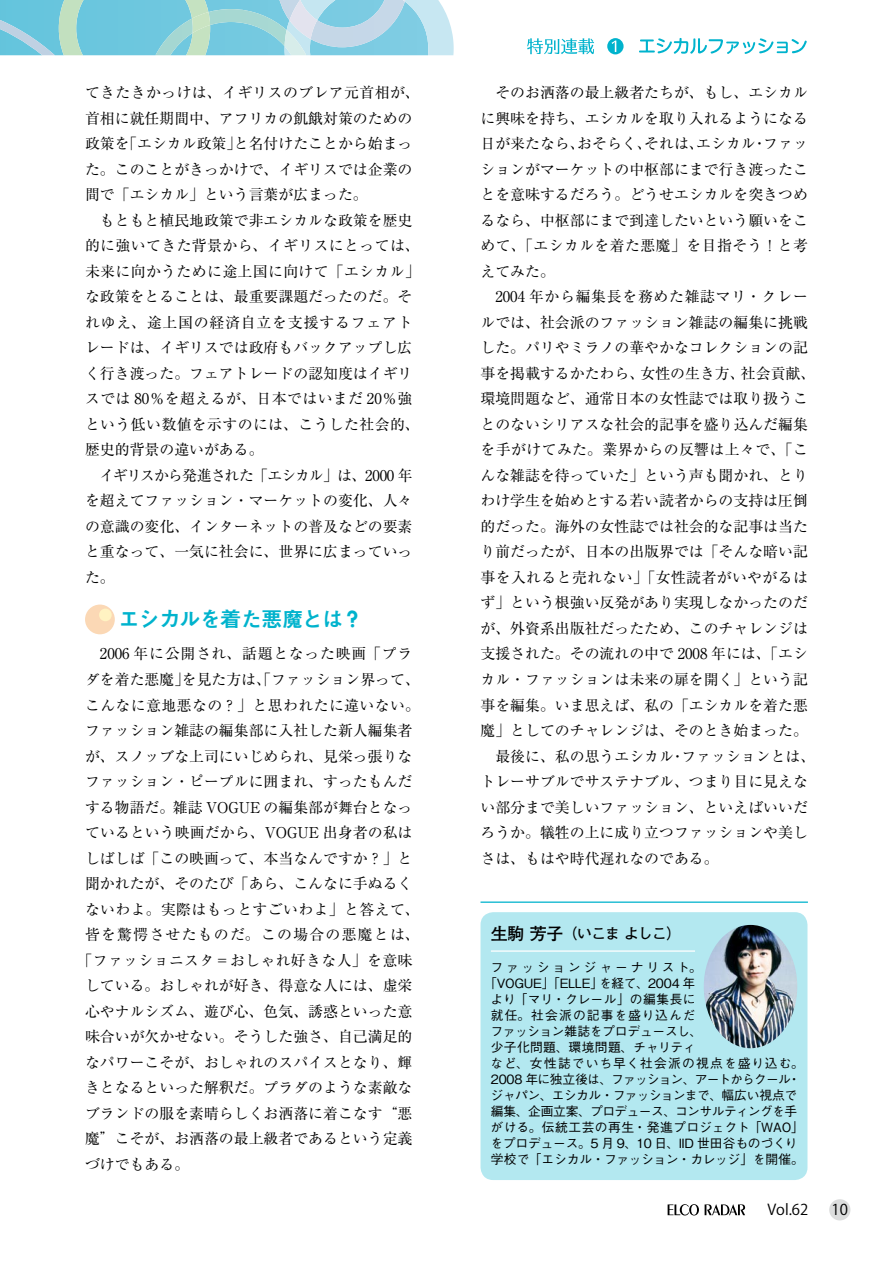
<style>
.page{position:relative;width:893px;height:1263px;background:#fff}
.page>*{position:absolute;margin:0;border:0;box-sizing:border-box;transform-origin:0 0}
.t1{font:21.3px "Midashi Go MB31";letter-spacing:-.04em;color:#00b3cd}
.t2{font:14.85px/25.5px "Ryumin Pro";color:#000}
.t3{font:14.85px "Ryumin Pro";letter-spacing:.025em;color:#000}
.t4{font:14.85px "Ryumin Pro";letter-spacing:.05em;color:#000}
.t5{font:14.85px "Ryumin Pro";letter-spacing:.03em;color:#000}
.t6{font:14.85px "Ryumin Pro";letter-spacing:.085em;color:#000}
.t7{font:700 14.85px "Futo Go B101 Pro";letter-spacing:-.06em;color:#000}
.t8{font:14.85px "Koz Go Pro";color:#000}
.t9{font:500 12.75px "Gothic BBB Pro";letter-spacing:-.015em;color:#000}
.t10{font:500 12.75px "Gothic BBB Pro";letter-spacing:-.04em;color:#000}
.t11{font:500 12.75px "Gothic BBB Pro";letter-spacing:.025em;color:#000}
.t12{font:500 12.75px "Gothic BBB Pro";letter-spacing:-.05em;color:#000}
.t13{font:500 12.75px "Gothic BBB Pro";letter-spacing:.08em;color:#000}
.t14{font:500 12.75px "Gothic BBB Pro";letter-spacing:.02em;color:#000}
.t15{font:500 12.75px "Gothic BBB Pro";letter-spacing:.085em;color:#000}
.t16{font:500 12.75px "Gothic BBB Pro";letter-spacing:.22em;color:#000}
.s1{font-size:16.95px}
</style>
<div class="page">
<svg style="left:0;top:0;width:454px;height:55px;background:#91d1df"></svg>
<svg style="left:527px;top:38px;width:67px;height:16px"></svg>
<svg style="left:607px;top:38px;width:17px;height:16px"></svg>
<svg style="left:639px;top:38px;width:168px;height:16px"></svg>
<div style="left:829px;top:1199px;width:21px;height:21px;background:#dcdddd;border-radius:50%"></div>
<div style="left:480px;top:912px;width:327px;height:268px;background:#b3e8f0;border-radius:13px"></div>
<hr style="left:480px;top:901px;width:328px;height:2px;background:#00b3cd">
<hr style="left:491px;top:950px;width:204px;height:2px;background:#fff">
<img style="left:704px;top:925px;width:93px;height:123px;border-radius:50%">
<svg style="left:668px;top:1204px;width:31px;height:11px"></svg>
<svg style="left:705px;top:1204px;width:40px;height:11px"></svg>
<div style="left:85px;top:604px;width:30px;height:30px;background:#fbd8b5;border-radius:50%"></div>
<div style="left:99px;top:609px;width:13px;height:12px;background:#fff3c2;border-radius:50%"></div>
<p class="t2" style="left:85px;top:79px;width:336px">てきたきかっけは、イギリスのブレア元首相が、首相に就任期間中、アフリカの飢餓対策のための政策を「エシカル政策」と名付けたことから始まった。このことがきっかけで、イギリスでは企業の間で「エシカル」という言葉が広まった。<br>　もともと植民地政策で非エシカルな政策を歴史的に強いてきた背景から、イギリスにとっては、未来に向かうために途上国に向けて「エシカル」な政策をとることは、最重要課題だったのだ。それゆえ、途上国の経済自立を支援するフェアトレードは、イギリスでは政府もバックアップし広く行き渡った。フェアトレードの認知度はイギリスでは 80％を超えるが、日本ではいまだ 20％強という低い数値を示すのには、こうした社会的、歴史的背景の違いがある。<br>　イギリスから発進された「エシカル」は、2000 年を超えてファッション・マーケットの変化、人々の意識の変化、インターネットの普及などの要素と重なって、一気に社会に、世界に広まっていった。</p>
<h1 class="t1" style="left:118px;top:606px;width:246px">エシカルを着た悪魔とは？</h1>
<p class="t4" style="left:85px;top:642px;width:329px">　2006 年に公開され、話題となった映画「プラ</p>
<p class="t2" style="left:85px;top:666px;width:336px">ダを着た悪魔」を見た方は、「ファッション界って、</p>
<p class="t5" style="left:85px;top:693px;width:336px">こんなに意地悪なの？」と思われたに違いない。</p>
<p class="t2" style="left:85px;top:717px;width:329px">ファッション雑誌の編集部に入社した新人編集者</p>
<p class="t2" style="left:85px;top:742px;width:329px">が、スノッブな上司にいじめられ、見栄っ張りな</p>
<p class="t2" style="left:85px;top:768px;width:329px">ファッション・ピープルに囲まれ、すったもんだ</p>
<p class="t2" style="left:85px;top:793px;width:329px">する物語だ。雑誌 VOGUE の編集部が舞台となっ</p>
<p class="t2" style="left:85px;top:819px;width:329px">ているという映画だから、VOGUE 出身者の私は</p>
<p class="t2" style="left:85px;top:844px;width:329px">しばしば「この映画って、本当なんですか？」と</p>
<p class="t2" style="left:85px;top:870px;width:329px">聞かれたが、そのたび「あら、こんなに手ぬるく</p>
<p class="t3" style="left:85px;top:897px;width:336px">ないわよ。実際はもっとすごいわよ」と答えて、</p>
<p class="t6" style="left:85px;top:923px;width:336px">皆を驚愕させたものだ。この場合の悪魔とは、</p>
<p class="t3" style="left:78px;top:948px;width:336px">「ファッショニスタ＝おしゃれ好きな人」を意味</p>
<p class="t2" style="left:85px;top:972px;width:329px">している。おしゃれが好き、得意な人には、虚栄</p>
<p class="t2" style="left:85px;top:997px;width:329px">心やナルシズム、遊び心、色気、誘惑といった意</p>
<p class="t2" style="left:85px;top:1023px;width:329px">味合いが欠かせない。そうした強さ、自己満足的</p>
<p class="t2" style="left:85px;top:1048px;width:329px">なパワーこそが、おしゃれのスパイスとなり、輝</p>
<p class="t2" style="left:85px;top:1074px;width:329px">きとなるといった解釈だ。プラダのような素敵な</p>
<p class="t2" style="left:85px;top:1099px;width:329px">ブランドの服を素晴らしくお洒落に着こなす“悪</p>
<p class="t2" style="left:85px;top:1125px;width:329px">魔”こそが、お洒落の最上級者であるという定義</p>
<p class="t2" style="left:85px;top:1150px;width:106px">づけでもある。</p>
<p class="t2" style="left:480px;top:79px;width:336px">　そのお洒落の最上級者たちが、もし、エシカルに興味を持ち、エシカルを取り入れるようになる日が来たなら、おそらく、それは、エシカル・ファッションがマーケットの中枢部にまで行き渡ったことを意味するだろう。どうせエシカルを突きつめるなら、中枢部にまで到達したいという願いをこめて、「エシカルを着た悪魔」を目指そう！と考えてみた。<br>　2004 年から編集長を務めた雑誌マリ・クレールでは、社会派のファッション雑誌の編集に挑戦した。パリやミラノの華やかなコレクションの記事を掲載するかたわら、女性の生き方、社会貢献、環境問題など、通常日本の女性誌では取り扱うことのないシリアスな社会的記事を盛り込んだ編集を手がけてみた。業界からの反響は上々で、「こんな雑誌を待っていた」という声も聞かれ、とりわけ学生を始めとする若い読者からの支持は圧倒的だった。海外の女性誌では社会的な記事は当たり前だったが、日本の出版界では「そんな暗い記事を入れると売れない」「女性読者がいやがるはず」という根強い反発があり実現しなかったのだが、外資系出版社だったため、このチャレンジは支援された。その流れの中で 2008 年には、「エシカル・ファッションは未来の扉を開く」という記事を編集。いま思えば、私の「エシカルを着た悪魔」としてのチャレンジは、そのとき始まった。　最後に、私の思うエシカル・ファッションとは、トレーサブルでサステナブル、つまり目に見えない部分まで美しいファッション、といえばいいだろうか。犠牲の上に成り立つファッションや美しさは、もはや時代遅れなのである。</p>
<p class="t7" style="left:491px;top:921px;width:192px"><span class="s1">生駒 芳子</span>（いこま よしこ）</p>
<p class="t16" style="left:490px;top:957px;width:213px">ファッションジャーナリスト。</p>
<p class="t9" style="left:484px;top:973px;width:213px">「VOGUE」「ELLE」を経て、2004 年</p>
<p class="t14" style="left:490px;top:989px;width:206px">より「マリ・クレール」の編集長に</p>
<p class="t15" style="left:491px;top:1005px;width:206px">就任。社会派の記事を盛り込んだ</p>
<p class="t9" style="left:490px;top:1021px;width:213px">ファッション雑誌をプロデュースし、</p>
<p class="t11" style="left:491px;top:1037px;width:207px">少子化問題、環境問題、チャリティ</p>
<p class="t13" style="left:491px;top:1053px;width:315px">など、女性誌でいち早く社会派の視点を盛り込む。</p>
<p class="t12" style="left:491px;top:1069px;width:311px">2008 年に独立後は、ファッション、アートからクール・</p>
<p class="t10" style="left:490px;top:1085px;width:308px">ジャパン、エシカル・ファッションまで、幅広い視点で</p>
<p class="t10" style="left:491px;top:1101px;width:308px">編集、企画立案、プロデュース、コンサルティングを手</p>
<p class="t11" style="left:491px;top:1117px;width:315px">がける。伝統工芸の再生・発進プロジェクト「WAO」</p>
<p class="t9" style="left:490px;top:1133px;width:309px">をプロデュース。5 月 9、10 日、IID 世田谷ものづくり</p>
<p class="t9" style="left:491px;top:1148px;width:315px">学校で「エシカル・ファッション・カレッジ」を開催。</p>
<p class="t8" style="left:767px;top:1200px;width:42px">Vol.62</p>
<p class="t8" style="left:832px;top:1200px;width:18px">10</p>
</div>
